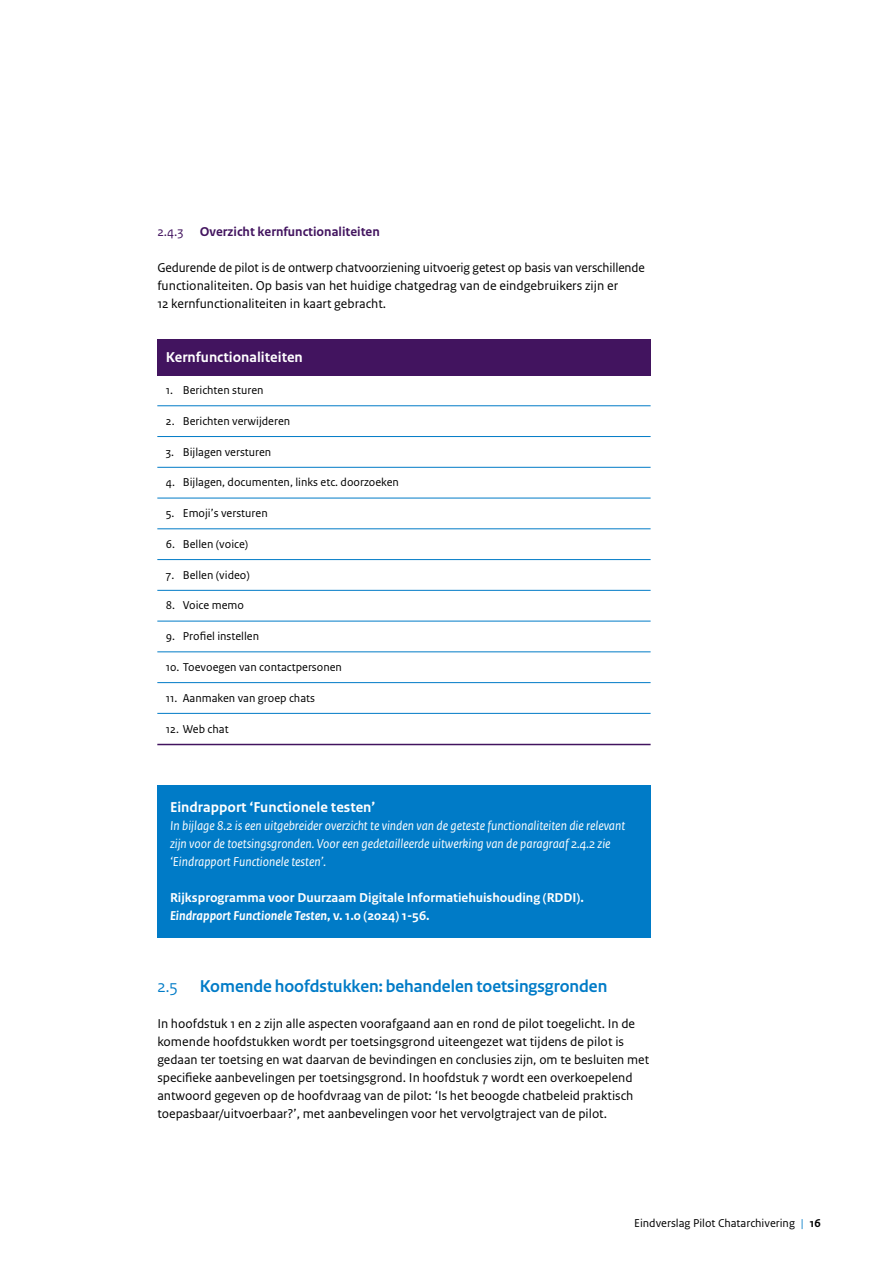
<style>
.page{position:relative;width:893px;height:1263px;background:#fff}
.page>*{position:absolute;margin:0;border:0;box-sizing:border-box;transform-origin:0 0}
.H2_Paragraafkop_genummerd{font:700 18px "Rijksoverheid Sans Heading";color:#007bc7}
.H3_Kader_Kop_Mint{font:700 15px "Rijksoverheid Sans Text";color:#fff}
.P_Neptabel_Kop{font:700 15px "Rijksoverheid Sans Text";color:#fff}
.P_Broodtekst{font:13.5px/18px "Rijksoverheid Sans Text";color:#000}
.P_Kader_Cursief_Mintgroen{font:italic 13.5px/18px "Rijksoverheid Sans Text";color:#fff}
.P_Kader_Plat_Mintgroen{font:700 13.5px/18px "Rijksoverheid Sans Text";color:#fff}
.H3_Alineakop_genummerd{font:700 13.5px "Rijksoverheid Sans Text";color:#42145f}
.t1{font:12px "Rijksoverheid Sans Text";color:#000}
.s1{font-weight:400}
.s2{font-style:italic}
.s3{color:#007bc7}
.s4{font-weight:700}
</style>
<div class="page">
<div style="left:157px;top:339px;width:494px;height:36px;background:#42145f"></div>
<hr style="left:157px;top:374px;width:494px;height:2px;background:#42145f">
<hr style="left:157px;top:405px;width:494px;height:1px;background:#007bc7">
<hr style="left:157px;top:436px;width:494px;height:1px;background:#007bc7">
<hr style="left:157px;top:467px;width:494px;height:1px;background:#007bc7">
<hr style="left:157px;top:498px;width:494px;height:1px;background:#007bc7">
<hr style="left:157px;top:528px;width:494px;height:1px;background:#007bc7">
<hr style="left:157px;top:559px;width:494px;height:1px;background:#007bc7">
<hr style="left:157px;top:590px;width:494px;height:1px;background:#007bc7">
<hr style="left:157px;top:621px;width:494px;height:1px;background:#007bc7">
<hr style="left:157px;top:651px;width:494px;height:1px;background:#007bc7">
<hr style="left:157px;top:682px;width:494px;height:1px;background:#007bc7">
<hr style="left:157px;top:713px;width:494px;height:1px;background:#007bc7">
<hr style="left:157px;top:744px;width:494px;height:1px;background:#42145f">
<div style="left:157px;top:785px;width:494px;height:45px;background:#007bc7"></div>
<div style="left:157px;top:804px;width:494px;height:79px;background:#007bc7"></div>
<div style="left:157px;top:876px;width:494px;height:61px;background:#007bc7"></div>
<h3 class="H3_Alineakop_genummerd" style="left:157px;top:224px;width:224px"><span class="s1">2.4.3</span> Overzicht kernfunctionaliteiten</h3>
<p class="P_Broodtekst" style="left:157px;top:259px;width:489px">Gedurende de pilot is de ontwerp chatvoorziening uitvoerig getest op basis van verschillende functionaliteiten. Op basis van het huidige chatgedrag van de eindgebruikers zijn er<br>12 kernfunctionaliteiten in kaart gebracht.</p>
<p class="P_Neptabel_Kop" style="left:166px;top:348px;width:139px">Kernfunctionaliteiten</p>
<p class="t1" style="left:166px;top:383px;width:99px">1. Berichten sturen</p>
<p class="t1" style="left:166px;top:414px;width:126px">2. Berichten verwijderen</p>
<p class="t1" style="left:166px;top:445px;width:107px">3. Bijlagen versturen</p>
<p class="t1" style="left:166px;top:476px;width:235px">4. Bijlagen, documenten, links etc. doorzoeken</p>
<p class="t1" style="left:166px;top:506px;width:103px">5. Emoji’s versturen</p>
<p class="t1" style="left:166px;top:537px;width:84px">6. Bellen (voice)</p>
<p class="t1" style="left:166px;top:568px;width:85px">7. Bellen (video)</p>
<p class="t1" style="left:166px;top:599px;width:80px">8. Voice memo</p>
<p class="t1" style="left:166px;top:629px;width:95px">9. Profiel instellen</p>
<p class="t1" style="left:166px;top:660px;width:178px">10. Toevoegen van contactpersonen</p>
<p class="t1" style="left:166px;top:691px;width:151px">11. Aanmaken van groep chats</p>
<p class="t1" style="left:166px;top:722px;width:64px">12. Web chat</p>
<h3 class="H3_Kader_Kop_Mint" style="left:170px;top:798px;width:207px">Eindrapport ‘Functionele testen’</h3>
<p class="P_Kader_Cursief_Mintgroen" style="left:170px;top:817px;width:457px">In bijlage 8.2 is een uitgebreider overzicht te vinden van de geteste functionaliteiten die relevant zijn voor de toetsingsgronden. Voor een gedetailleerde uitwerking van de paragraaf 2.4.2 zie ‘Eindrapport Functionele testen’.</p>
<p class="P_Kader_Plat_Mintgroen" style="left:170px;top:889px;width:415px">Rijksprogramma voor Duurzaam Digitale Informatiehuishouding (RDDI).<br><span class="s2">Eindrapport Functionele Testen</span>, v. 1.0 (2024) 1-56.</p>
<h2 class="H2_Paragraafkop_genummerd" style="left:157px;top:976px;width:451px"><span class="s1">2.5</span> Komende hoofdstukken: behandelen toetsingsgronden</h2>
<p class="P_Broodtekst" style="left:157px;top:1015px;width:493px">In hoofdstuk 1 en 2 zijn alle aspecten voorafgaand aan en rond de pilot toegelicht. In de komende hoofdstukken wordt per toetsingsgrond uiteengezet wat tijdens de pilot is gedaan ter toetsing en wat daarvan de bevindingen en conclusies zijn, om te besluiten met specifieke aanbevelingen per toetsingsgrond. In hoofdstuk 7 wordt een overkoepelend antwoord gegeven op de hoofdvraag van de pilot: ‘Is het beoogde chatbeleid praktisch toepasbaar/uitvoerbaar?’, met aanbevelingen voor het vervolgtraject van de pilot.</p>
<p class="t1" style="left:634px;top:1217px;width:188px">Eindverslag Pilot Chatarchivering <span class="s3">|</span> <span class="s4">16</span></p>
</div>
